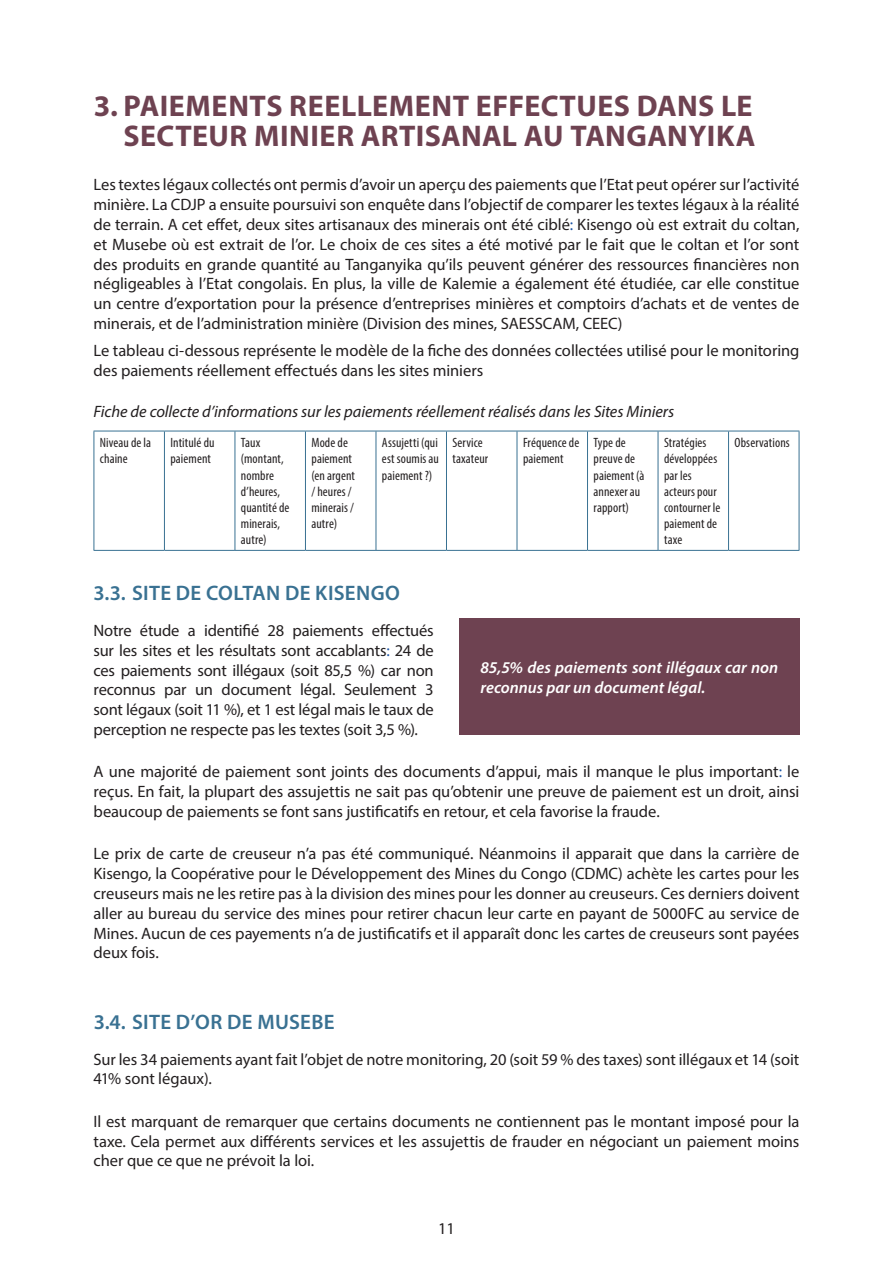
<style>
.page{position:relative;width:893px;height:1263px;background:#fff}
.page>*{position:absolute;margin:0;border:0;box-sizing:border-box;transform-origin:0 0}
.t1{font:700 30px/30px "Myriad Pro";letter-spacing:.015em;color:#6e4251;text-align:right}
.t2{font:600 21px "Myriad Pro";letter-spacing:.015em;color:#397192}
.t3{font:16.5px/19.8px "Myriad Pro";letter-spacing:-.005em;color:#231f20;text-align:justify}
.t4{font:italic 16.5px "Myriad Pro";letter-spacing:-.005em;color:#231f20}
.t5{font:italic 600 16.5px/19.8px "Myriad Pro";color:#fff}
.t6{font:condensed 13.5px/16.2px "Myriad Pro";letter-spacing:.005em;color:#231f20}
.s1{color:#1e56a6}
</style>
<div class="page">
<hr style="left:94px;top:431px;width:70px;height:1px;background:#397192">
<hr style="left:94px;top:431px;width:1px;height:119px;background:#397192">
<hr style="left:164px;top:431px;width:71px;height:1px;background:#397192">
<hr style="left:164px;top:431px;width:1px;height:119px;background:#397192">
<hr style="left:235px;top:431px;width:70px;height:1px;background:#397192">
<hr style="left:235px;top:431px;width:1px;height:119px;background:#397192">
<hr style="left:305px;top:431px;width:71px;height:1px;background:#397192">
<hr style="left:305px;top:431px;width:1px;height:119px;background:#397192">
<hr style="left:376px;top:431px;width:70px;height:1px;background:#397192">
<hr style="left:376px;top:431px;width:1px;height:119px;background:#397192">
<hr style="left:446px;top:431px;width:71px;height:1px;background:#397192">
<hr style="left:446px;top:431px;width:1px;height:119px;background:#397192">
<hr style="left:517px;top:431px;width:70px;height:1px;background:#397192">
<hr style="left:517px;top:431px;width:1px;height:119px;background:#397192">
<hr style="left:587px;top:431px;width:71px;height:1px;background:#397192">
<hr style="left:587px;top:431px;width:1px;height:119px;background:#397192">
<hr style="left:658px;top:431px;width:70px;height:1px;background:#397192">
<hr style="left:658px;top:431px;width:1px;height:119px;background:#397192">
<hr style="left:728px;top:431px;width:71px;height:1px;background:#397192">
<hr style="left:728px;top:431px;width:1px;height:119px;background:#397192">
<hr style="left:799px;top:431px;width:1px;height:119px;background:#397192">
<hr style="left:94px;top:550px;width:70px;height:1px;background:#397192">
<hr style="left:164px;top:550px;width:71px;height:1px;background:#397192">
<hr style="left:235px;top:550px;width:70px;height:1px;background:#397192">
<hr style="left:305px;top:550px;width:71px;height:1px;background:#397192">
<hr style="left:376px;top:550px;width:70px;height:1px;background:#397192">
<hr style="left:446px;top:550px;width:71px;height:1px;background:#397192">
<hr style="left:517px;top:550px;width:70px;height:1px;background:#397192">
<hr style="left:587px;top:550px;width:71px;height:1px;background:#397192">
<hr style="left:658px;top:550px;width:70px;height:1px;background:#397192">
<hr style="left:728px;top:550px;width:71px;height:1px;background:#397192">
<div style="left:459px;top:619px;width:340px;height:116px;background:#6e4251"></div>
<h1 class="t1" style="left:94px;top:90px;width:663px">3. PAIEMENTS REELLEMENT EFFECTUES DANS LE<br>SECTEUR MINIER ARTISANAL AU TANGANYIKA</h1>
<p class="t3" style="left:94px;top:175px;width:707px">Les textes légaux collectés ont permis d’avoir un aperçu des paiements que l’Etat peut opérer sur l’activité minière. La CDJP a ensuite poursuivi son enquête dans l’objectif de comparer les textes légaux à la réalité de terrain. A cet effet, deux sites artisanaux des minerais ont été ciblé<span class="s1">:</span> Kisengo où est extrait du coltan, et Musebe où est extrait de l’or. Le choix de ces sites a été motivé par le fait que le coltan et l’or sont des produits en grande quantité au Tanganyika qu’ils peuvent générer des ressources financières non négligeables à l’Etat congolais. En plus, la ville de Kalemie a également été étudiée, car elle constitue un centre d’exportation pour la présence d’entreprises minières et comptoirs d’achats et de ventes de minerais, et de l’administration minière (Division des mines, SAESSCAM, CEEC)</p>
<p class="t3" style="left:94px;top:341px;width:707px">Le tableau ci-dessous représente le modèle de la fiche des données collectées utilisé pour le monitoring des paiements réellement effectués dans les sites miniers</p>
<p class="t4" style="left:94px;top:401px;width:582px">Fiche de collecte d’informations sur les paiements réellement réalisés dans les Sites Miniers</p>
<p class="t6" style="left:100px;top:434px;width:53px">Niveau de la chaine</p>
<p class="t6" style="left:170px;top:434px;width:46px">Intitulé du paiement</p>
<p class="t6" style="left:241px;top:434px;width:50px">Taux (montant, nombre d’heures, quantité de minerais, autre)</p>
<p class="t6" style="left:311px;top:434px;width:45px">Mode de paiement (en argent / heures / minerais / autre)</p>
<p class="t6" style="left:382px;top:434px;width:58px;text-align:justify">Assujetti (qui est soumis au paiement ?)</p>
<p class="t6" style="left:452px;top:434px;width:37px">Service taxateur</p>
<p class="t6" style="left:523px;top:434px;width:58px">Fréquence de paiement</p>
<p class="t6" style="left:593px;top:434px;width:53px">Type de preuve de paiement (à annexer au rapport)</p>
<p class="t6" style="left:664px;top:434px;width:58px">Stratégies développées par les acteurs pour contourner le paiement de taxe</p>
<p class="t6" style="left:735px;top:434px;width:57px">Observations</p>
<p class="t2" style="left:94px;top:580px;width:308px">3.3. SITE DE COLTAN DE KISENGO</p>
<p class="t3" style="left:94px;top:620px;width:342px">Notre étude a identifié 28 paiements effectués sur les sites et les résultats sont accablants<span class="s1">:</span> 24 de ces paiements sont illégaux (soit 85,5 %) car non reconnus par un document légal. Seulement 3 sont légaux (soit 11 %), et 1 est légal mais le taux de perception ne respecte pas les textes (soit 3,5 %).</p>
<p class="t3" style="left:94px;top:762px;width:707px">A une majorité de paiement sont joints des documents d’appui, mais il manque le plus important<span class="s1">:</span> le reçus. En fait, la plupart des assujettis ne sait pas qu’obtenir une preuve de paiement est un droit, ainsi beaucoup de paiements se font sans justificatifs en retour, et cela favorise la fraude.</p>
<p class="t3" style="left:94px;top:844px;width:707px">Le prix de carte de creuseur n’a pas été communiqué. Néanmoins il apparait que dans la carrière de Kisengo, la Coopérative pour le Développement des Mines du Congo (CDMC) achète les cartes pour les creuseurs mais ne les retire pas à la division des mines pour les donner au creuseurs. Ces derniers doivent aller au bureau du service des mines pour retirer chacun leur carte en payant de 5000FC au service de Mines. Aucun de ces payements n’a de justificatifs et il apparaît donc les cartes de creuseurs sont payées deux fois.</p>
<p class="t5" style="left:480px;top:657px;width:299px">85,5% des paiements sont illégaux car non reconnus par un document légal.</p>
<p class="t2" style="left:94px;top:1008px;width:242px">3.4. SITE D’OR DE MUSEBE</p>
<p class="t3" style="left:94px;top:1049px;width:707px">Sur les 34 paiements ayant fait l’objet de notre monitoring, 20 (soit 59 % des taxes) sont illégaux et 14 (soit<br>41% sont légaux).</p>
<p class="t3" style="left:94px;top:1111px;width:707px">Il est marquant de remarquer que certains documents ne contiennent pas le montant imposé pour la taxe. Cela permet aux différents services et les assujettis de frauder en négociant un paiement moins cher que ce que ne prévoit la loi.</p>
<p class="t3" style="left:438px;top:1218px;width:18px">11</p>
</div>
